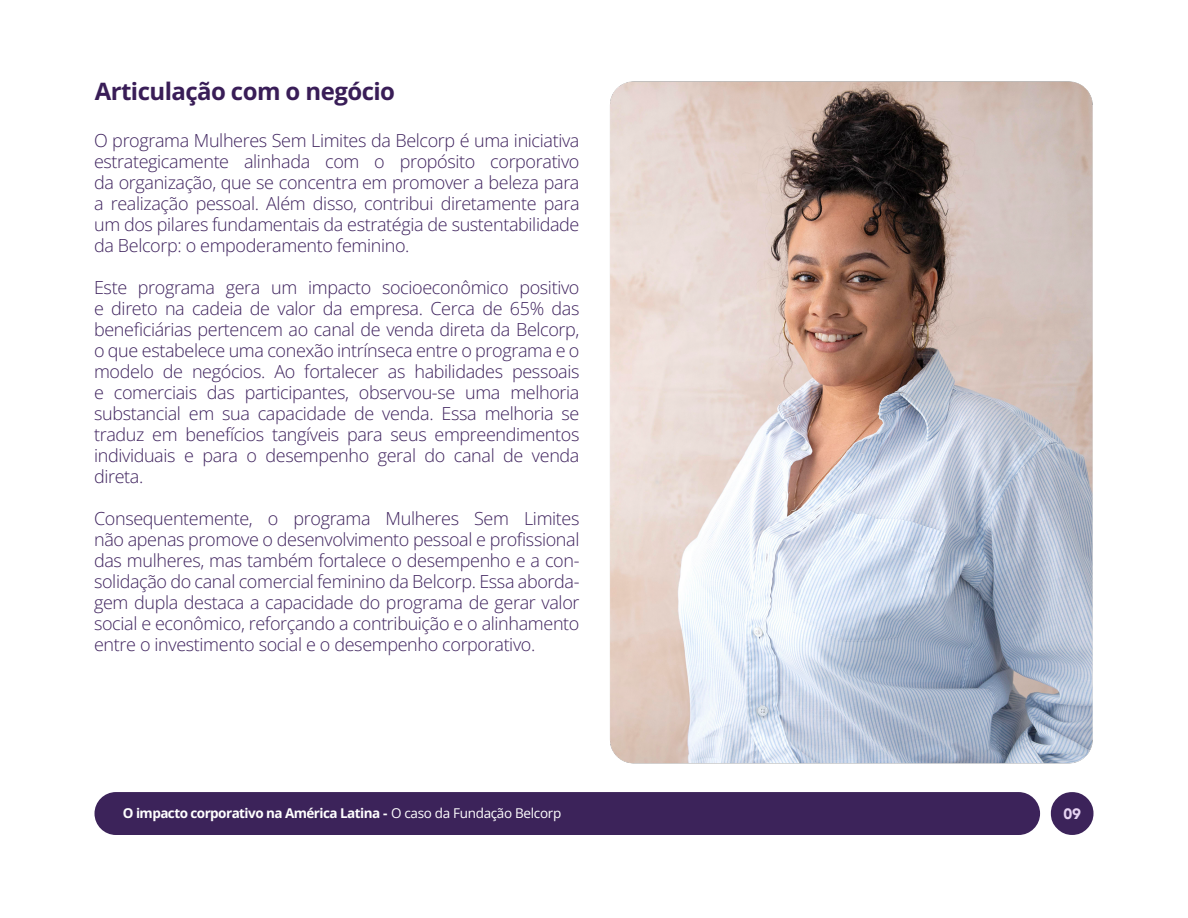
<style>
.page{position:relative;width:1188px;height:918px;background:#fff}
.page>*{position:absolute;margin:0;border:0;box-sizing:border-box;transform-origin:0 0}
.t1{font:700 24px "Open Sans";letter-spacing:-.025em;color:#391d57}
.t2{font:300 18px/21px "Open Sans";letter-spacing:-.02em;color:#3f235e;text-align:justify}
.t3{font:900 15px "Avenir";color:#e7d4f3}
.t4{font:700 13.5px "Open Sans";letter-spacing:-.04em;color:#fff}
.s1{font-weight:400}
</style>
<div class="page">
<img style="left:94px;top:81px;width:1000px;height:754px">
<div style="left:95px;top:792px;width:945px;height:43px;background:#3c235a;border-radius:21px"></div>
<svg style="left:1051px;top:792px;width:42px;height:43px"></svg>
<h1 class="t1" style="left:95px;top:74px;width:302px">Articulação com o negócio</h1>
<p class="t2" style="left:94px;top:129px;width:487px">O programa Mulheres Sem Limites da Belcorp é uma iniciativa estrategicamente alinhada com o propósito corporativo da organização, que se concentra em promover a beleza para a realização pessoal. Além disso, contribui diretamente para um dos pilares fundamentais da estratégia de sustentabilidade da Belcorp: o empoderamento feminino.</p>
<p class="t2" style="left:94px;top:276px;width:487px">Este programa gera um impacto socioeconômico positivo e direto na cadeia de valor da empresa. Cerca de 65% das beneficiárias pertencem ao canal de venda direta da Belcorp, o que estabelece uma conexão intrínseca entre o programa e o modelo de negócios. Ao fortalecer as habilidades pessoais e comerciais das participantes, observou-se uma melhoria substancial em sua capacidade de venda. Essa melhoria se traduz em benefícios tangíveis para seus empreendimentos individuais e para o desempenho geral do canal de venda direta.</p>
<p class="t2" style="left:94px;top:508px;width:487px">Consequentemente, o programa Mulheres Sem Limites não apenas promove o desenvolvimento pessoal e profissional das mulheres, mas também fortalece o desempenho e a con&shy;solidação do canal comercial feminino da Belcorp. Essa aborda&shy;gem dupla destaca a capacidade do programa de gerar valor social e econômico, reforçando a contribuição e o alinhamento entre o investimento social e o desempenho corporativo.</p>
<p class="t4" style="left:123px;top:804px;width:440px">O impacto corporativo na América Latina - <span class="s1">O caso da Fundação Belcorp</span></p>
<p class="t3" style="left:1063px;top:801px;width:19px">09</p>
</div>
